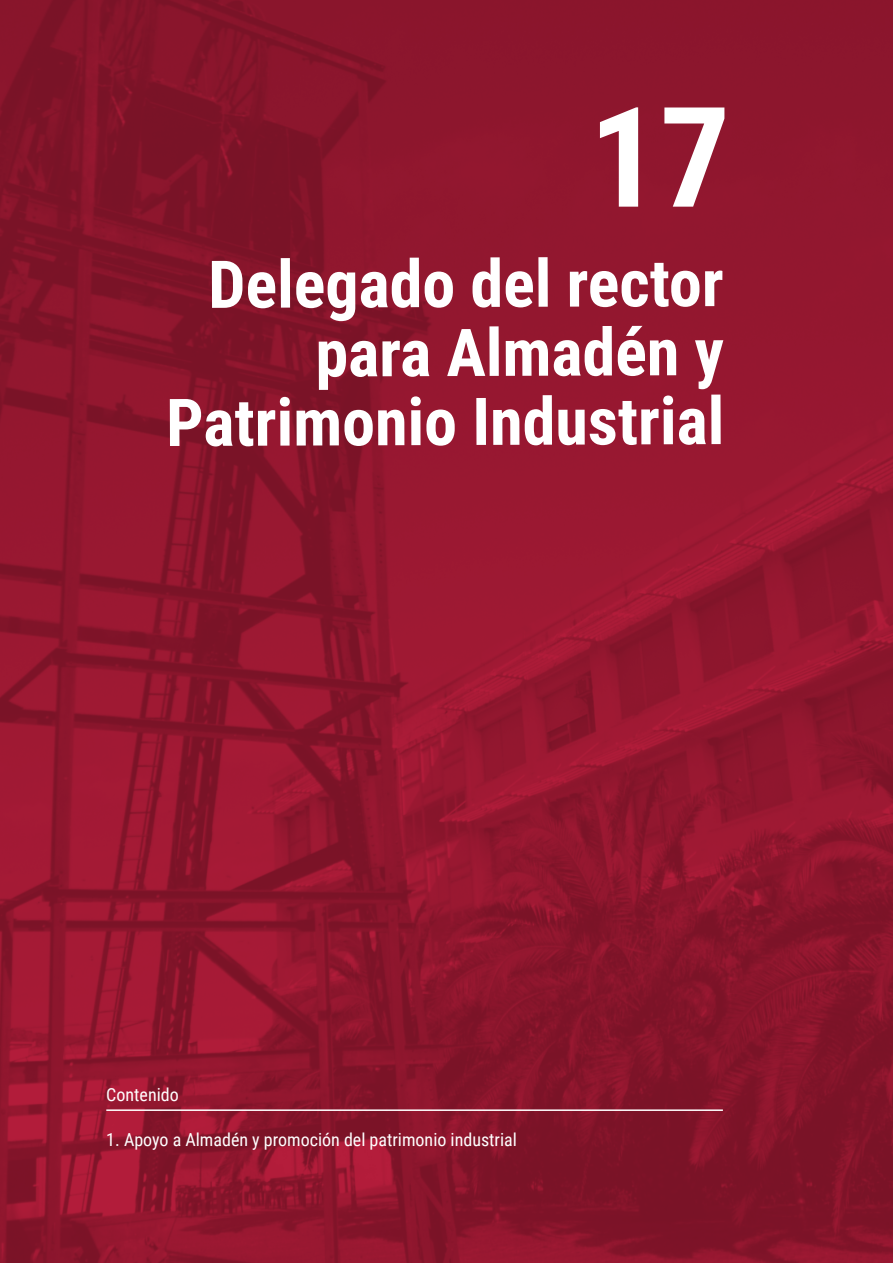
<style>
.page{position:relative;width:893px;height:1263px;background:#fff}
.page>*{position:absolute;margin:0;border:0;box-sizing:border-box;transform-origin:0 0}
.txt_corrido{font:700 139.5px "Roboto Condensed";color:#fff}
.txt_corrido-2{font:700 66px/68.8px "Roboto Condensed";letter-spacing:-.005em;color:#fff;text-align:right}
.txt_corrido-3{font:18px "Roboto Condensed";color:#fff}
</style>
<div class="page">
<img style="left:0;top:0;width:893px;height:1263px">
<hr style="left:106px;top:1109px;width:617px;height:2px;background:#fff">
<p class="txt_corrido" style="left:589px;top:59px;width:143px">17</p>
<p class="txt_corrido-2" style="left:208px;top:247px;width:517px">Delegado del rector para Almadén y</p>
<p class="txt_corrido-2" style="left:166px;top:385px;width:560px">Patrimonio Industrial</p>
<p class="txt_corrido-3" style="left:106px;top:1082px;width:74px">Contenido</p>
<p class="txt_corrido-3" style="left:106px;top:1127px;width:412px">1. Apoyo a Almadén y promoción del patrimonio industrial</p>
</div>
